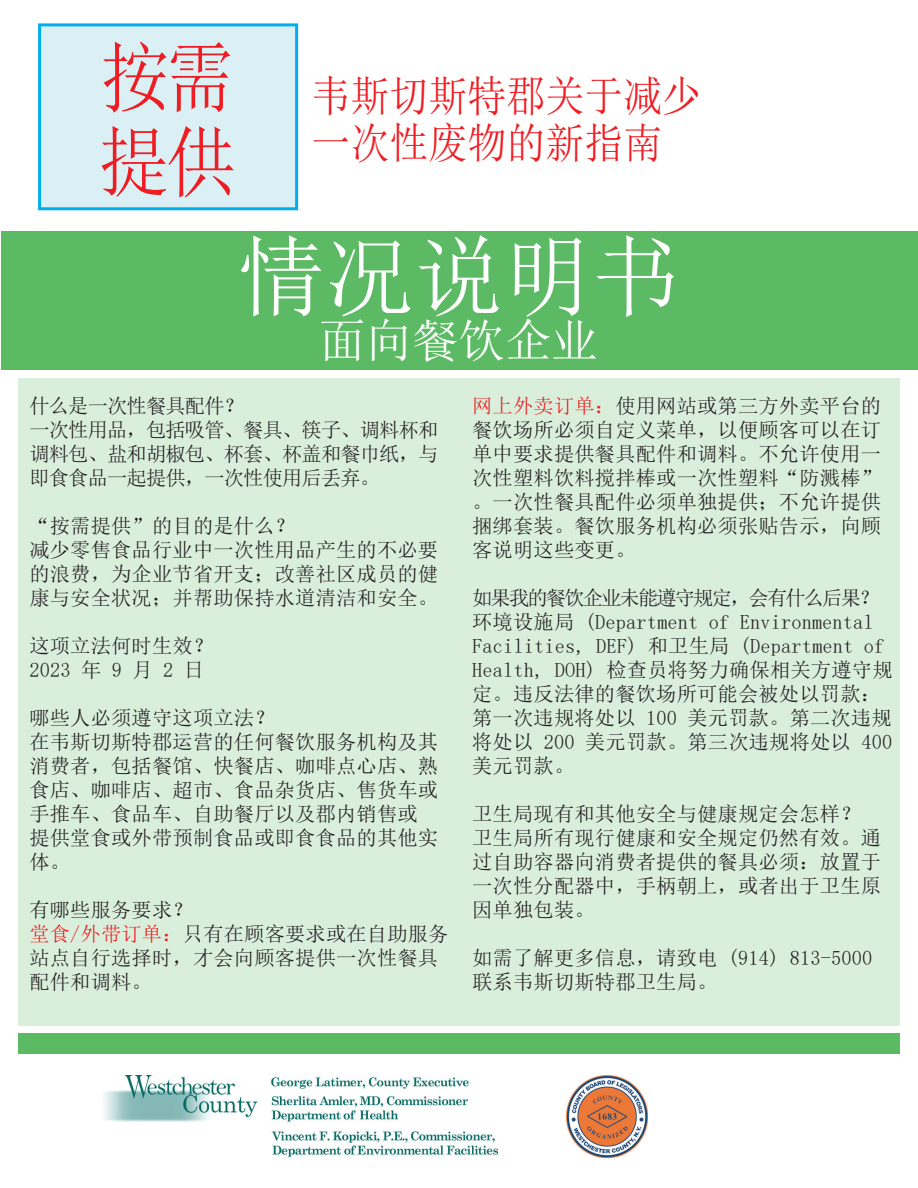
<style>
.page{position:relative;width:918px;height:1188px;background:#fff}
.page>*{position:absolute;margin:0;border:0;box-sizing:border-box;transform-origin:0 0}
.t1{font:88.5px "Sim Sun";color:#fff}
.t2{font:77.55px/84.6px "Sim Sun";color:#ee1d23;scale:.91 1}
.t3{font:46.5px "Sim Sun";color:#fff}
.t4{font:42.9px "Sim Sun";color:#ee1d23;scale:.91 1}
.t5{font:20.25px/24px "Sim Sun";letter-spacing:.01em;color:#231f20;text-align:justify}
.t6{font:20.25px "Sim Sun";letter-spacing:-.09em;color:#231f20}
.t7{font:20.25px "Sim Sun";letter-spacing:-.04em;color:#231f20}
.s1{color:#ee1d23}
</style>
<div class="page">
<div style="left:18px;top:378px;width:882px;height:647px;background:#d9efdb"></div>
<div style="left:38px;top:23px;width:260px;height:187px;background:#daf0f5;border:3px solid #00aeef"></div>
<img style="left:103px;top:1075px;width:395px;height:82px">
<img style="left:566px;top:1075px;width:82px;height:82px">
<div style="left:1px;top:231px;width:917px;height:139px;background:#5dba64"></div>
<div style="left:18px;top:1034px;width:882px;height:20px;background:#5dba64"></div>
<p class="t2" style="left:99px;top:35px;width:153px">按需提供</p>
<p class="t4" style="left:311px;top:74px;width:430px">韦斯切斯特郡关于减少</p>
<p class="t4" style="left:311px;top:121px;width:387px">一次性废物的新指南</p>
<p class="t1" style="left:237px;top:232px;width:444px">情况说明书</p>
<p class="t3" style="left:319px;top:317px;width:280px">面向餐饮企业</p>
<p class="t7" style="left:29px;top:395px;width:216px">什么是一次性餐具配件？</p>
<p class="t5" style="left:29px;top:418px;width:411px">一次性用品，包括吸管、餐具、筷子、调料杯和调料包、盐和胡椒包、杯套、杯盖和餐巾纸，与即食食品一起提供，一次性使用后丢弃。</p>
<p class="t5" style="left:29px;top:514px;width:267px">“按需提供”的目的是什么？</p>
<p class="t5" style="left:29px;top:538px;width:410px">减少零售食品行业中一次性用品产生的不必要的浪费，为企业节省开支；改善社区成员的健康与安全状况；并帮助保持水道清洁和安全。</p>
<p class="t5" style="left:29px;top:634px;width:185px">这项立法何时生效？</p>
<p class="t5" style="left:29px;top:658px;width:176px">2023 年 9 月 2 日</p>
<p class="t5" style="left:29px;top:706px;width:247px">哪些人必须遵守这项立法？</p>
<p class="t5" style="left:29px;top:730px;width:410px;text-align:left">在韦斯切斯特郡运营的任何餐饮服务机构及其消费者，包括餐馆、快餐店、咖啡点心店、熟食店、咖啡店、超市、食品杂货店、售货车或手推车、食品车、自助餐厅以及郡内销售或提供堂食或外带预制食品或即食食品的其他实体。</p>
<p class="t5" style="left:29px;top:898px;width:165px">有哪些服务要求？</p>
<p class="t5" style="left:29px;top:922px;width:421px;text-align:left"><span class="s1">堂食/外带订单：</span>只有在顾客要求或在自助服务站点自行选择时，才会向顾客提供一次性餐具配件和调料。</p>
<p class="t5" style="left:472px;top:394px;width:410px"><span class="s1">网上外卖订单：</span>使用网站或第三方外卖平台的餐饮场所必须自定义菜单，以便顾客可以在订单中要求提供餐具配件和调料。不允许使用一次性塑料饮料搅拌棒或一次性塑料“防溅棒”。一次性餐具配件必须单独提供；不允许提供捆绑套装。餐饮服务机构必须张贴告示，向顾客说明这些变更。</p>
<p class="t6" style="left:472px;top:587px;width:409px">如果我的餐饮企业未能遵守规定，会有什么后果？</p>
<p class="t5" style="left:472px;top:610px;width:422px;text-align:left">环境设施局 (Department of Environmental<br>Facilities, DEF) 和卫生局 (Department of<br>Health, DOH) 检查员将努力确保相关方遵守规定。违反法律的餐饮场所可能会被处以罚款：第一次违规将处以 100 美元罚款。第二次违规将处以 200 美元罚款。第三次违规将处以 400美元罚款。</p>
<p class="t5" style="left:472px;top:802px;width:390px">卫生局现有和其他安全与健康规定会怎样？</p>
<p class="t5" style="left:472px;top:826px;width:410px">卫生局所有现行健康和安全规定仍然有效。通过自助容器向消费者提供的餐具必须：放置于一次性分配器中，手柄朝上，或者出于卫生原因单独包装。</p>
<p class="t5" style="left:472px;top:946px;width:402px">如需了解更多信息，请致电 (914) 813-5000联系韦斯切斯特郡卫生局。</p>
</div>
